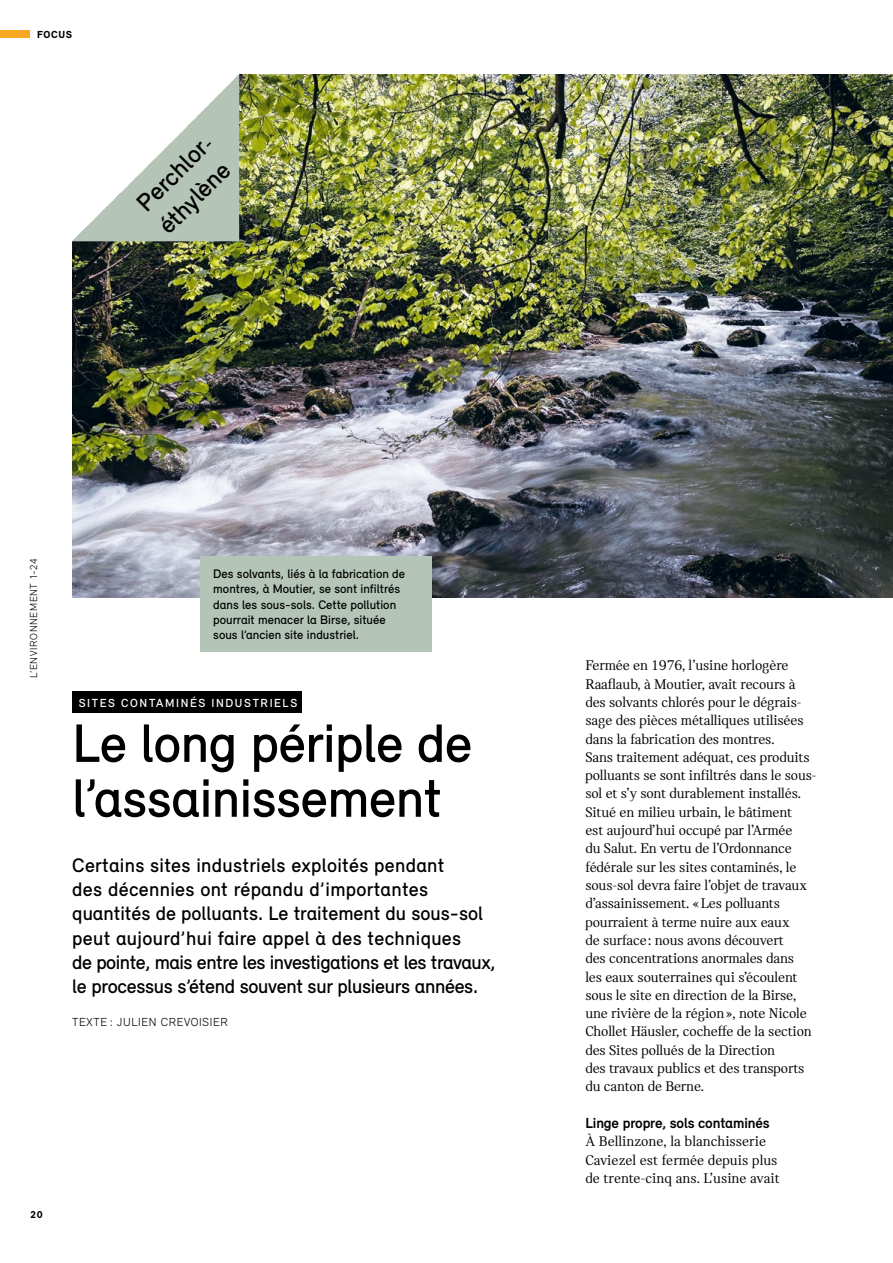
<style>
.page{position:relative;width:893px;height:1263px;background:#fff}
.page>*{position:absolute;margin:0;border:0;box-sizing:border-box;transform-origin:0 0}
.t1{font:500 55.5px/54.9px "Relevant";letter-spacing:-.01em;color:#000}
.t2{font:500 25.5px/31.5px "Relevant";color:#000}
.t3{font:500 20.1px/24.3px "Relevant";color:#000}
.t4{font:15px/18.3px "Catalog";letter-spacing:-.01em;color:#000}
.t5{font:700 15px "Relevant";letter-spacing:-.01em;color:#000}
.t6{font:500 12.75px/15.3px "Relevant";color:#000}
.t7{font:500 12px "Relevant";letter-spacing:.135em;color:#fff}
.t8{font:300 12px "Relevant";letter-spacing:.05em;color:#000}
.t9{font:300 10.5px "Relevant";letter-spacing:.06em;color:#000}
.t10{font:900 10.5px "Relevant";letter-spacing:.065em;color:#000}
</style>
<div class="page">
<img style="left:72px;top:74px;width:821px;height:523px">
<div style="left:201px;top:557px;width:231px;height:95px;background:#b4c5b8"></div>
<div style="left:72px;top:692px;width:230px;height:21px;background:#000"></div>
<svg style="left:72px;top:74px;width:180px;height:180px"></svg>
<div style="left:0;top:30px;width:30px;height:8px;background:#f7a823"></div>
<p class="t10" style="left:37px;top:28px;width:37px">FOCUS</p>
<h2 class="t2" style="left:129px;top:196px;width:103px;rotate:-45deg">Perchlor&shy;éthylène</h2>
<p class="t9" style="left:27px;top:678px;width:121px;rotate:-90deg">L’ENVIRONNEMENT 1-24</p>
<p class="t6" style="left:213px;top:566px;width:193px">Des solvants, liés à la fabrication de montres, à Moutier, se sont infiltrés dans les sous-sols. Cette pollution pourrait menacer la Birse, située sous l’ancien site industriel.</p>
<p class="t7" style="left:79px;top:696px;width:220px">SITES CONTAMINÉS INDUSTRIELS</p>
<h1 class="t1" style="left:72px;top:715px;width:401px">Le long périple de l’assainissement</h1>
<p class="t3" style="left:72px;top:852px;width:425px">Certains sites industriels exploités pendant<br>des décennies ont répandu d’importantes quantités de polluants. Le traitement du sous-sol peut aujourd’hui faire appel à des techniques<br>de pointe, mais entre les investigations et les travaux, le processus s’étend souvent sur plusieurs années.</p>
<p class="t8" style="left:72px;top:1015px;width:157px">TEXTE : JULIEN CREVOISIER</p>
<p class="t10" style="left:31px;top:1208px;width:14px">20</p>
<p class="t4" style="left:585px;top:656px;width:232px">Fermée en 1976, l’usine horlogère Raaflaub, à Moutier, avait recours à des solvants chlorés pour le dégrais&shy;sage des pièces métalliques utilisées dans la fabrication des montres.<br>Sans traitement adéquat, ces produits polluants se sont infiltrés dans le sous&shy;sol et s’y sont durablement installés.<br>Situé en milieu urbain, le bâtiment<br>est aujourd’hui occupé par l’Armée<br>du Salut. En vertu de l’Ordonnance fédérale sur les sites contaminés, le sous-sol devra faire l’objet de travaux d’assainissement. «Les polluants pourraient à terme nuire aux eaux<br>de surface: nous avons découvert<br>des concentrations anormales dans<br>les eaux souterraines qui s’écoulent sous le site en direction de la Birse, une rivière de la région», note Nicole Chollet Häusler, cocheffe de la section des Sites pollués de la Direction<br>des travaux publics et des transports du canton de Berne.</p>
<p class="t5" style="left:585px;top:1114px;width:186px">Linge propre, sols contaminés</p>
<p class="t4" style="left:585px;top:1132px;width:196px">À Bellinzone, la blanchisserie<br>Caviezel est fermée depuis plus de trente-cinq ans. L’usine avait</p>
</div>
